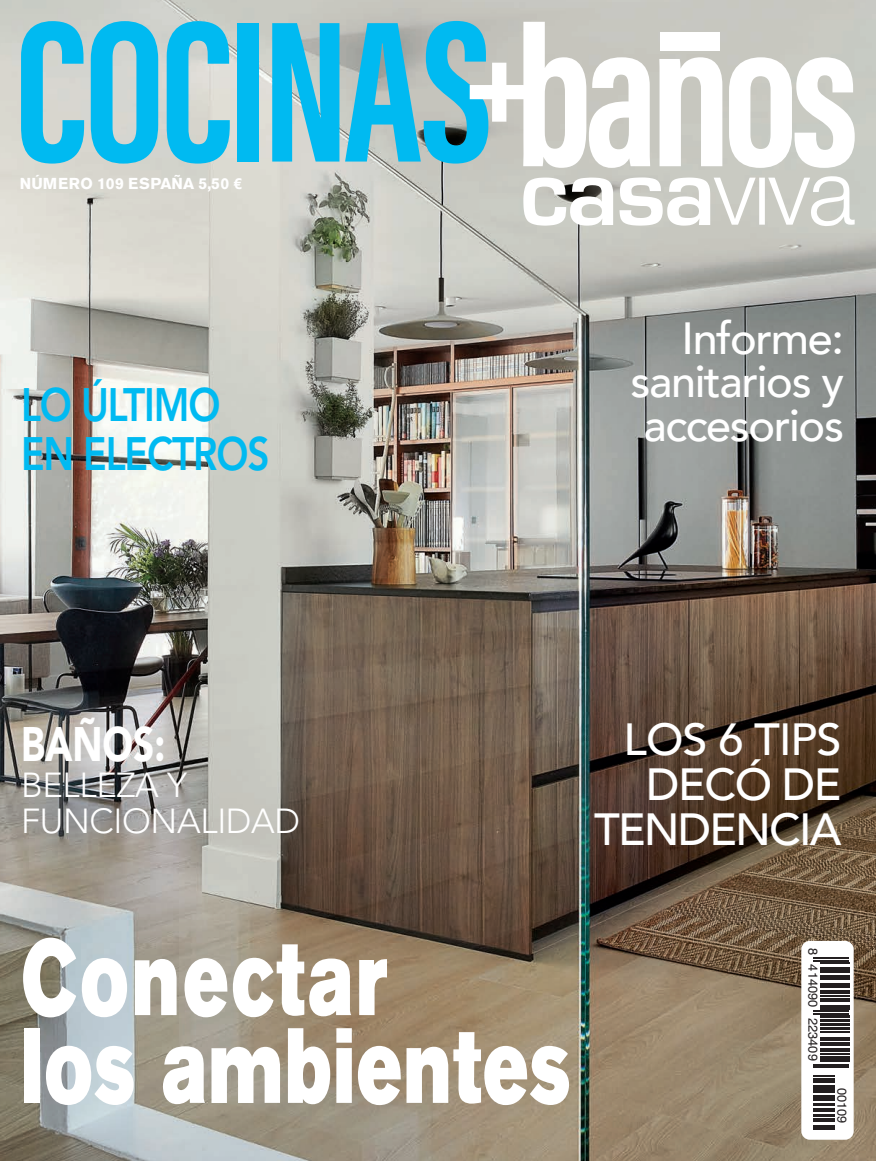
<style>
.page{position:relative;width:876px;height:1161px;background:#fff}
.page>*{position:absolute;margin:0;border:0;box-sizing:border-box;transform-origin:0 0}
.t1{font:105.75px "Akzidenz Grotesk BE Super";letter-spacing:.02em;color:#fff;scale:.71 1}
.t2{font:105.75px "Akzidenz Grotesk BE Super";letter-spacing:.04em;color:#fff;scale:.71 1}
.t3{font:900 48px "Avenir LT Std";color:#fff;scale:.77 1}
.t4{font:800 46.5px/49.5px "Avenir LT Std";letter-spacing:-.03em;color:#00baf1;scale:.83 1}
.t5{font:500 45px/45px "Avenir";letter-spacing:-.03em;color:#fff;text-align:right}
.t6{font:300 34.5px/36px "Avenir LT Std";letter-spacing:-.01em;color:#fff}
.t7{font:700 15.75px "Akzidenz Grotesk BE";letter-spacing:.02em;color:#fff}
.t8{font:12.9px "Helvetica";color:#231f20}
</style>
<div class="page">
<img style="left:0;top:0;width:876px;height:1161px">
<div style="left:801px;top:941px;width:53px;height:199px;background:#fff;border-radius:9px"></div>
<svg style="left:813px;top:957px;width:36px;height:170px"></svg>
<hr style="left:813px;top:958px;width:36px;height:1px;background:#231f20">
<hr style="left:813px;top:960px;width:36px;height:1px;background:#231f20">
<svg style="left:820px;top:962px;width:29px;height:1px"></svg>
<hr style="left:820px;top:967px;width:29px;height:2px;background:#231f20">
<hr style="left:820px;top:970px;width:29px;height:3px;background:#231f20">
<hr style="left:820px;top:975px;width:29px;height:2px;background:#231f20">
<hr style="left:820px;top:978px;width:29px;height:2px;background:#231f20">
<hr style="left:820px;top:983px;width:29px;height:2px;background:#231f20">
<hr style="left:820px;top:986px;width:29px;height:2px;background:#231f20">
<hr style="left:820px;top:990px;width:29px;height:3px;background:#231f20">
<svg style="left:820px;top:996px;width:29px;height:1px"></svg>
<hr style="left:820px;top:998px;width:29px;height:3px;background:#231f20">
<hr style="left:820px;top:1005px;width:29px;height:2px;background:#231f20">
<hr style="left:820px;top:1008px;width:29px;height:2px;background:#231f20">
<hr style="left:813px;top:1011px;width:36px;height:1px;background:#231f20">
<hr style="left:813px;top:1013px;width:36px;height:1px;background:#231f20">
<hr style="left:820px;top:1015px;width:29px;height:3px;background:#231f20">
<hr style="left:820px;top:1019px;width:29px;height:2px;background:#231f20">
<hr style="left:820px;top:1023px;width:29px;height:3px;background:#231f20">
<hr style="left:820px;top:1027px;width:29px;height:2px;background:#231f20">
<hr style="left:820px;top:1031px;width:29px;height:2px;background:#231f20">
<svg style="left:820px;top:1037px;width:29px;height:4px"></svg>
<hr style="left:820px;top:1042px;width:29px;height:3px;background:#231f20">
<hr style="left:820px;top:1048px;width:29px;height:3px;background:#231f20">
<hr style="left:820px;top:1053px;width:29px;height:2px;background:#231f20">
<hr style="left:820px;top:1056px;width:29px;height:3px;background:#231f20">
<svg style="left:820px;top:1060px;width:29px;height:1px"></svg>
<hr style="left:813px;top:1064px;width:36px;height:1px;background:#231f20">
<hr style="left:813px;top:1066px;width:36px;height:1px;background:#231f20">
<hr style="left:813px;top:1075px;width:22px;height:2px;background:#231f20">
<hr style="left:813px;top:1078px;width:22px;height:2px;background:#231f20">
<svg style="left:813px;top:1081px;width:22px;height:1px"></svg>
<hr style="left:813px;top:1085px;width:22px;height:3px;background:#231f20">
<svg style="left:813px;top:1089px;width:22px;height:4px"></svg>
<hr style="left:813px;top:1095px;width:22px;height:3px;background:#231f20">
<svg style="left:813px;top:1100px;width:22px;height:1px"></svg>
<hr style="left:813px;top:1103px;width:22px;height:2px;background:#231f20">
<svg style="left:813px;top:1108px;width:22px;height:3px"></svg>
<hr style="left:813px;top:1115px;width:22px;height:2px;background:#231f20">
<svg style="left:813px;top:1118px;width:22px;height:1px"></svg>
<hr style="left:813px;top:1120px;width:22px;height:2px;background:#231f20">
<svg style="left:813px;top:1125px;width:22px;height:1px"></svg>
<hr style="left:813px;top:1127px;width:22px;height:3px;background:#231f20">
<svg style="left:21px;top:21px;width:63px;height:143px"></svg>
<svg style="left:91px;top:21px;width:67px;height:143px"></svg>
<svg style="left:167px;top:21px;width:63px;height:143px"></svg>
<div style="left:237px;top:23px;width:21px;height:139px;background:#00baf1"></div>
<svg style="left:272px;top:23px;width:67px;height:139px"></svg>
<svg style="left:659px;top:57px;width:63px;height:109px"></svg>
<svg style="left:729px;top:57px;width:126px;height:111px"></svg>
<svg style="left:345px;top:21px;width:305px;height:147px"></svg>
<svg style="left:523px;top:178px;width:90px;height:48px"></svg>
<svg style="left:619px;top:176px;width:236px;height:50px"></svg>
<div style="left:660px;top:33px;width:60px;height:18px;background:#fff"></div>
<p class="t7" style="left:20px;top:175px;width:224px">NÚMERO 109 ESPAÑA 5,50 €</p>
<p class="t4" style="left:21px;top:380px;width:301px">LO ÚLTIMO<br>EN ELECTROS</p>
<p class="t5" style="left:630px;top:314px;width:215px;line-height:43.5px;text-align:justify;text-indent:51px">Informe: sanitarios y accesorios</p>
<p class="t3" style="left:21px;top:715px;width:189px">BAÑOS:</p>
<p class="t6" style="left:21px;top:767px;width:280px">BELLEZA Y<br>FUNCIONALIDAD</p>
<p class="t5" style="left:594px;top:715px;width:249px">LOS 6 TIPS<br>DECÓ DE<br>TENDENCIA</p>
<h1 class="t2" style="left:21px;top:916px;width:517px">Conectar</h1>
<h1 class="t1" style="left:21px;top:1004px;width:775px">los ambientes</h1>
<p class="t8" style="left:823px;top:948px;width:114px;rotate:90deg">8 414090 223409</p>
<p class="t8" style="left:852px;top:1087px;width:37px;rotate:90deg">00109</p>
</div>
